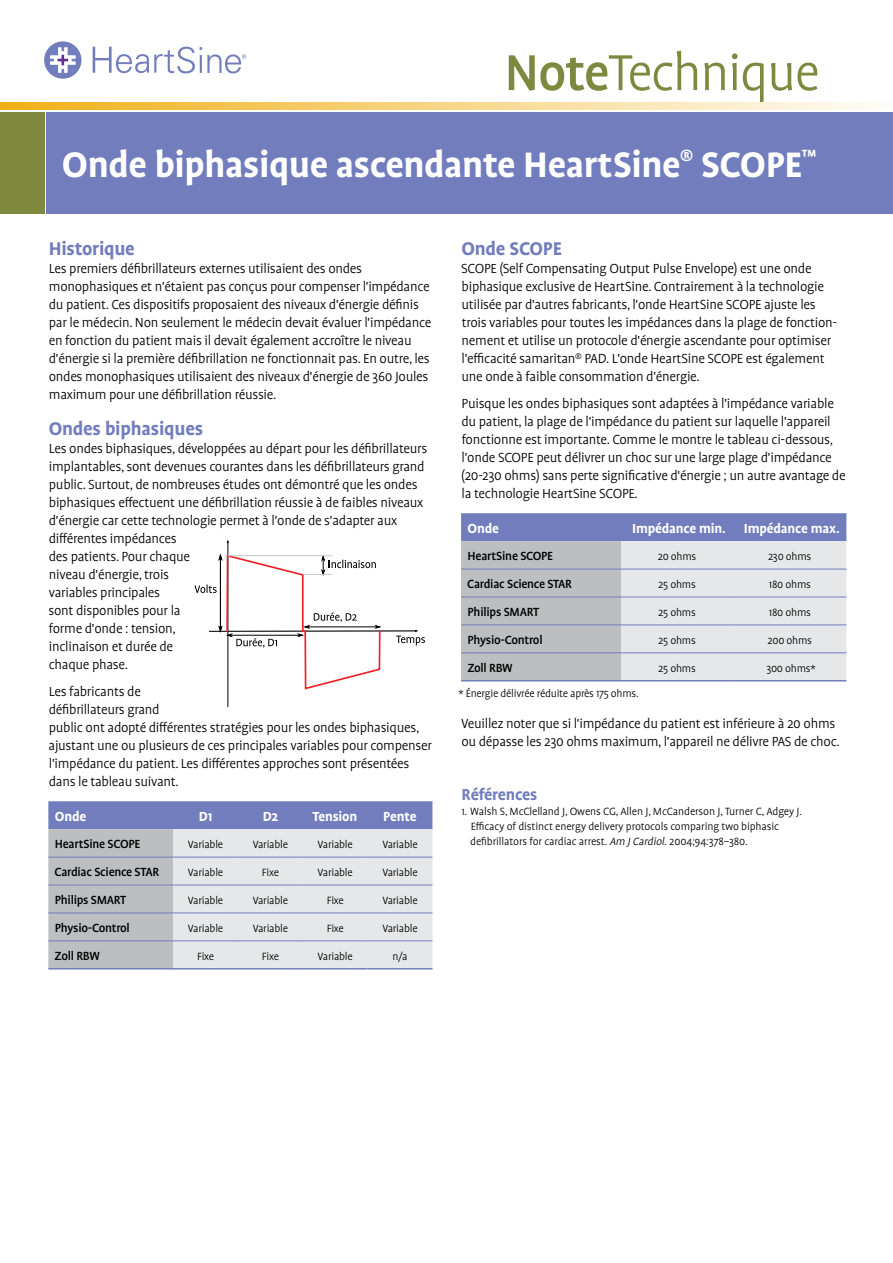
<style>
.page{position:relative;width:893px;height:1263px;background:#fff}
.page>*{position:absolute;margin:0;border:0;box-sizing:border-box;transform-origin:0 0}
.t1{font:300 57.75px "Profile OT";letter-spacing:-.03em;color:#7e883f}
.t2{font:700 40.5px "Profile OT";letter-spacing:-.01em;color:#fff}
.t3{font:700 21px "Profile OT";letter-spacing:-.01em;color:#717dbd}
.t4{font:700 18px "Profile OT";letter-spacing:-.01em;color:#717dbd}
.t5{font:300 15px/18px "Profile OT";letter-spacing:-.02em;color:#000}
.t6{font:700 15px "Profile OT";letter-spacing:-.01em;color:#fff}
.t7{font:500 13.5px "Profile OT";letter-spacing:-.02em;color:#000}
.t8{font:300 12px/15px "Profile OT";letter-spacing:-.02em;color:#000}
.s1{font-weight:500}
.s2{font-style:italic}
</style>
<div class="page">
<svg style="left:48px;top:801px;width:384px;height:167px;background:#c5c9d5"></svg>
<hr style="left:48px;top:857px;width:125px;height:1px;background:#717dbd">
<hr style="left:173px;top:857px;width:65px;height:1px;background:#717dbd">
<hr style="left:238px;top:857px;width:65px;height:1px;background:#717dbd">
<hr style="left:303px;top:857px;width:65px;height:1px;background:#717dbd">
<hr style="left:368px;top:857px;width:64px;height:1px;background:#717dbd">
<hr style="left:48px;top:885px;width:125px;height:1px;background:#717dbd">
<hr style="left:173px;top:885px;width:65px;height:1px;background:#717dbd">
<hr style="left:238px;top:885px;width:65px;height:1px;background:#717dbd">
<hr style="left:303px;top:885px;width:65px;height:1px;background:#717dbd">
<hr style="left:368px;top:885px;width:64px;height:1px;background:#717dbd">
<hr style="left:48px;top:912px;width:125px;height:1px;background:#717dbd">
<hr style="left:173px;top:912px;width:65px;height:1px;background:#717dbd">
<hr style="left:238px;top:912px;width:65px;height:1px;background:#717dbd">
<hr style="left:303px;top:912px;width:65px;height:1px;background:#717dbd">
<hr style="left:368px;top:912px;width:64px;height:1px;background:#717dbd">
<hr style="left:48px;top:940px;width:125px;height:1px;background:#717dbd">
<hr style="left:173px;top:940px;width:65px;height:1px;background:#717dbd">
<hr style="left:238px;top:940px;width:65px;height:1px;background:#717dbd">
<hr style="left:303px;top:940px;width:65px;height:1px;background:#717dbd">
<hr style="left:368px;top:940px;width:64px;height:1px;background:#717dbd">
<hr style="left:48px;top:968px;width:125px;height:1px;background:#717dbd">
<hr style="left:173px;top:968px;width:65px;height:1px;background:#717dbd">
<hr style="left:238px;top:968px;width:65px;height:1px;background:#717dbd">
<hr style="left:303px;top:968px;width:65px;height:1px;background:#717dbd">
<hr style="left:368px;top:968px;width:64px;height:1px;background:#717dbd">
<svg style="left:461px;top:513px;width:385px;height:167px;background:#c2c6d2"></svg>
<hr style="left:461px;top:597px;width:160px;height:1px;background:#717dbd">
<hr style="left:621px;top:597px;width:113px;height:1px;background:#717dbd">
<hr style="left:734px;top:597px;width:112px;height:1px;background:#717dbd">
<hr style="left:461px;top:569px;width:160px;height:1px;background:#717dbd">
<hr style="left:621px;top:569px;width:113px;height:1px;background:#717dbd">
<hr style="left:734px;top:569px;width:112px;height:1px;background:#717dbd">
<hr style="left:461px;top:624px;width:160px;height:1px;background:#717dbd">
<hr style="left:621px;top:624px;width:113px;height:1px;background:#717dbd">
<hr style="left:734px;top:624px;width:112px;height:1px;background:#717dbd">
<hr style="left:461px;top:652px;width:160px;height:1px;background:#717dbd">
<hr style="left:621px;top:652px;width:113px;height:1px;background:#717dbd">
<hr style="left:734px;top:652px;width:112px;height:1px;background:#717dbd">
<hr style="left:461px;top:680px;width:160px;height:1px;background:#717dbd">
<hr style="left:621px;top:680px;width:113px;height:1px;background:#717dbd">
<hr style="left:734px;top:680px;width:112px;height:1px;background:#717dbd">
<hr style="left:228px;top:540px;width:1px;height:167px;background:#000">
<svg style="left:194px;top:553px;width:231px;height:138px"></svg>
<div style="left:47px;top:112px;width:846px;height:102px;background:#717dbd"></div>
<div style="left:0;top:112px;width:44px;height:102px;background:#7e883f"></div>
<svg style="left:0;top:102px;width:875px;height:7px;background:#f6d585"></svg>
<svg style="left:44px;top:41px;width:37px;height:38px"></svg>
<svg style="left:93px;top:47px;width:153px;height:26px"></svg>
<h1 class="t1" style="left:504px;top:42px;width:317px"><span class="s1">Note</span>Technique</h1>
<h2 class="t2" style="left:62px;top:142px;width:756px">Onde biphasique ascendante HeartSine<sup>®</sup> SCOPE<sup>™</sup></h2>
<h3 class="t3" style="left:49px;top:237px;width:88px">Historique</h3>
<p class="t5" style="left:49px;top:260px;width:384px">Les premiers défibrillateurs externes utilisaient des ondes monophasiques et n'étaient pas conçus pour compenser l'impédance du patient. Ces dispositifs proposaient des niveaux d'énergie définis par le médecin. Non seulement le médecin devait évaluer l'impédance en fonction du patient mais il devait également accroître le niveau d'énergie si la première défibrillation ne fonctionnait pas. En outre, les ondes monophasiques utilisaient des niveaux d'énergie de 360 Joules maximum pour une défibrillation réussie.</p>
<h3 class="t3" style="left:49px;top:417px;width:156px">Ondes biphasiques</h3>
<p class="t5" style="left:49px;top:440px;width:380px">Les ondes biphasiques, développées au départ pour les défibrillateurs implantables, sont devenues courantes dans les défibrillateurs grand public. Surtout, de nombreuses études ont démontré que les ondes biphasiques effectuent une défibrillation réussie à de faibles niveaux d'énergie car cette technologie permet à l'onde de s'adapter aux différentes impédances<br>des patients. Pour chaque<br>niveau d'énergie, trois<br>variables principales<br>sont disponibles pour la<br>forme d'onde : tension,<br>inclinaison et durée de<br>chaque phase.</p>
<p class="t5" style="left:49px;top:683px;width:385px">Les fabricants de<br>défibrillateurs grand<br>public ont adopté différentes stratégies pour les ondes biphasiques, ajustant une ou plusieurs de ces principales variables pour compenser l'impédance du patient. Les différentes approches sont présentées dans le tableau suivant.</p>
<p class="t6" style="left:55px;top:808px;width:33px">Onde</p>
<p class="t6" style="left:199px;top:808px;width:15px">D1</p>
<p class="t6" style="left:263px;top:808px;width:17px">D2</p>
<p class="t6" style="left:312px;top:808px;width:46px">Tension</p>
<p class="t6" style="left:383px;top:808px;width:35px">Pente</p>
<p class="t7" style="left:55px;top:837px;width:87px">HeartSine SCOPE</p>
<p class="t8" style="left:188px;top:837px;width:37px">Variable</p>
<p class="t8" style="left:253px;top:837px;width:37px">Variable</p>
<p class="t8" style="left:318px;top:837px;width:37px">Variable</p>
<p class="t8" style="left:382px;top:837px;width:37px">Variable</p>
<p class="t7" style="left:55px;top:865px;width:106px">Cardiac Science STAR</p>
<p class="t8" style="left:188px;top:865px;width:37px">Variable</p>
<p class="t8" style="left:262px;top:865px;width:19px">Fixe</p>
<p class="t8" style="left:318px;top:865px;width:37px">Variable</p>
<p class="t8" style="left:382px;top:865px;width:37px">Variable</p>
<p class="t7" style="left:55px;top:893px;width:73px">Philips SMART</p>
<p class="t8" style="left:188px;top:893px;width:37px">Variable</p>
<p class="t8" style="left:253px;top:893px;width:37px">Variable</p>
<p class="t8" style="left:327px;top:893px;width:19px">Fixe</p>
<p class="t8" style="left:382px;top:893px;width:37px">Variable</p>
<p class="t7" style="left:55px;top:921px;width:76px">Physio-Control</p>
<p class="t8" style="left:188px;top:921px;width:37px">Variable</p>
<p class="t8" style="left:253px;top:921px;width:37px">Variable</p>
<p class="t8" style="left:327px;top:921px;width:19px">Fixe</p>
<p class="t8" style="left:382px;top:921px;width:37px">Variable</p>
<p class="t7" style="left:55px;top:949px;width:47px">Zoll RBW</p>
<p class="t8" style="left:197px;top:949px;width:19px">Fixe</p>
<p class="t8" style="left:262px;top:949px;width:19px">Fixe</p>
<p class="t8" style="left:318px;top:949px;width:37px">Variable</p>
<p class="t8" style="left:393px;top:949px;width:16px">n/a</p>
<h3 class="t3" style="left:461px;top:237px;width:102px">Onde SCOPE</h3>
<p class="t5" style="left:461px;top:260px;width:377px">SCOPE (Self Compensating Output Pulse Envelope) est une onde biphasique exclusive de HeartSine. Contrairement à la technologie utilisée par d'autres fabricants, l'onde HeartSine SCOPE ajuste les trois variables pour toutes les impédances dans la plage de fonction&shy;nement et utilise un protocole d'énergie ascendante pour optimiser l'efficacité samaritan<sup>®</sup> PAD. L'onde HeartSine SCOPE est également une onde à faible consommation d'énergie.</p>
<p class="t5" style="left:461px;top:395px;width:386px">Puisque les ondes biphasiques sont adaptées à l'impédance variable du patient, la plage de l'impédance du patient sur laquelle l'appareil fonctionne est importante. Comme le montre le tableau ci-dessous, l'onde SCOPE peut délivrer un choc sur une large plage d'impédance (20-230 ohms) sans perte significative d'énergie ; un autre avantage de la technologie HeartSine SCOPE.</p>
<p class="t6" style="left:467px;top:520px;width:33px">Onde</p>
<p class="t6" style="left:632px;top:520px;width:209px">Impédance min. Impédance max.</p>
<p class="t7" style="left:468px;top:549px;width:87px">HeartSine SCOPE</p>
<p class="t8" style="left:658px;top:549px;width:40px">20 ohms</p>
<p class="t8" style="left:768px;top:549px;width:45px">230 ohms</p>
<p class="t7" style="left:467px;top:577px;width:106px">Cardiac Science STAR</p>
<p class="t8" style="left:658px;top:577px;width:39px">25 ohms</p>
<p class="t8" style="left:769px;top:577px;width:43px">180 ohms</p>
<p class="t7" style="left:468px;top:605px;width:73px">Philips SMART</p>
<p class="t8" style="left:658px;top:605px;width:39px">25 ohms</p>
<p class="t8" style="left:769px;top:605px;width:43px">180 ohms</p>
<p class="t7" style="left:468px;top:633px;width:76px">Physio-Control</p>
<p class="t8" style="left:658px;top:633px;width:39px">25 ohms</p>
<p class="t8" style="left:767px;top:633px;width:46px">200 ohms</p>
<p class="t7" style="left:467px;top:661px;width:47px">Zoll RBW</p>
<p class="t8" style="left:658px;top:661px;width:39px">25 ohms</p>
<p class="t8" style="left:766px;top:661px;width:51px">300 ohms*</p>
<p class="t8" style="left:459px;top:686px;width:182px">* Énergie délivrée réduite après 175 ohms.</p>
<p class="t5" style="left:461px;top:715px;width:380px">Veuillez noter que si l'impédance du patient est inférieure à 20 ohms ou dépasse les 230 ohms maximum, l'appareil ne délivre PAS de choc.</p>
<p class="t4" style="left:462px;top:785px;width:77px">Références</p>
<p class="t8" style="left:470px;top:804px;width:333px;text-indent:-9px">1. Walsh S, McClelland J, Owens CG, Allen J, McCanderson J, Turner C, Adgey J.<br>Efficacy of distinct energy delivery protocols comparing two biphasic defibrillators for cardiac arrest. <span class="s2">Am J Cardiol.</span>2004;94:378–380.</p>
</div>
